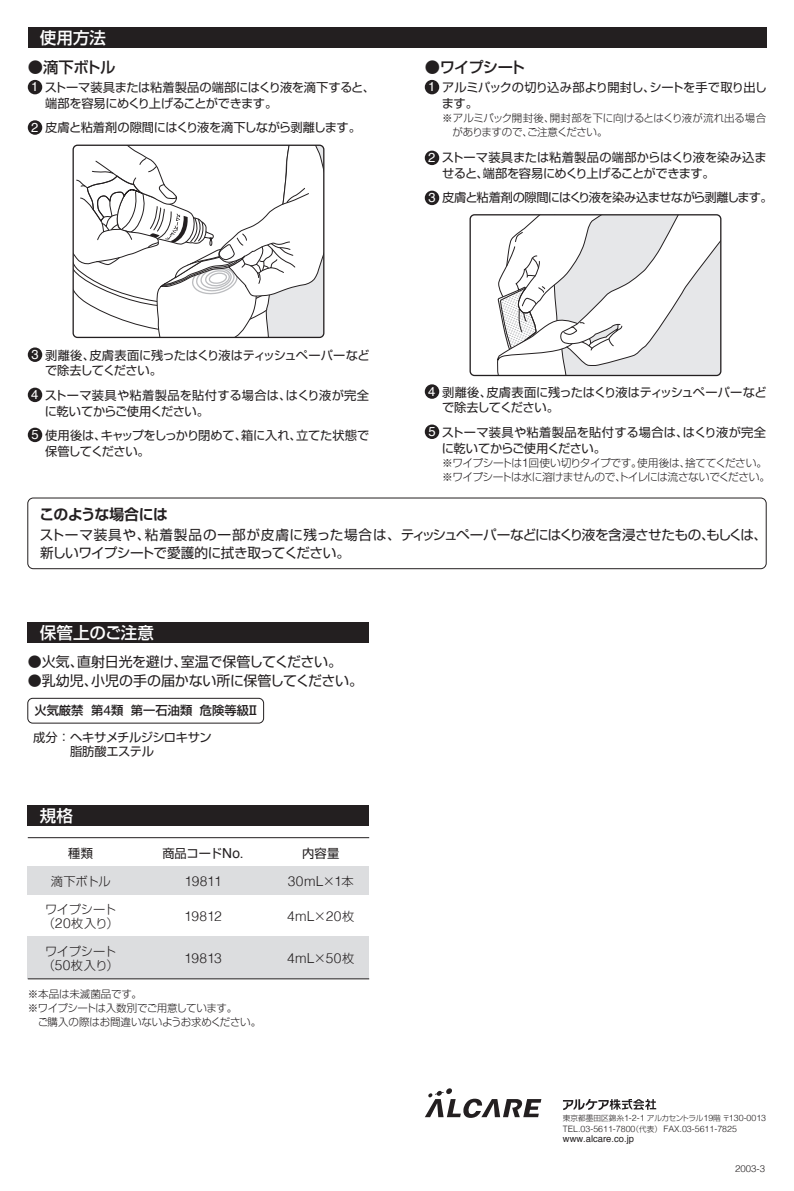
<style>
.page{position:relative;width:794px;height:1191px;background:#fff}
.page>*{position:absolute;margin:0;border:0;box-sizing:border-box;transform-origin:0 0}
.t1{font:500 16.45px "Shin Go Pro";color:#fff}
.t2{font:500 15.4px "Shin Go Pro";letter-spacing:-.055em;color:#231f20}
.t3{font:700 14.88px "Shin Go Pro De";letter-spacing:-.035em;color:#231f20}
.t4{font:14px "Shin Go Pro";letter-spacing:-.015em;color:#231f20}
.t5{font:14px "Shin Go Pro";letter-spacing:-.04em;color:#231f20}
.t6{font:300 13.83px "Helvetica";letter-spacing:.015em;color:#231f20}
.t7{font:13.83px "Helvetica";color:#231f20}
.t8{font:13.65px/17.5px "Shin Go Pro";letter-spacing:-.03em;color:#231f20}
.t9{font:12.95px "Helvetica";color:#fff}
.t10{font:12.25px/15.8px "Shin Go Pro";letter-spacing:-.03em;color:#231f20}
.t11{font:12.25px/15.8px "Shin Go Pro";color:#231f20}
.t12{font:300 12.25px/14px "Shin Go Pro";letter-spacing:-.035em;color:#231f20;text-align:right}
.t13{font:12.25px/24.5px "Shin Go Pro";letter-spacing:-.055em;color:#231f20}
.t14{font:500 12.25px "Shin Go Pro";color:#231f20}
.t15{font:12.25px "Shin Go Pro";letter-spacing:-.095em;color:#231f20}
.t16{font:300 12.08px "Helvetica";color:#231f20}
.t17{font:300 10.67px/14px "Shin Go Pro";letter-spacing:-.04em;color:#231f20}
.t18{font:300 10.5px/14px "Shin Go Pro";letter-spacing:-.02em;color:#231f20}
.t19{font:300 9.62px "Helvetica";color:#231f20}
.t20{font:9.45px "Helvetica";color:#231f20}
.t21{font:300 8.75px "Helvetica";color:#231f20}
.t22{font:300 7.7px "Shin Go Pro";color:#231f20}
.t23{font:300 7.7px "Shin Go Pro";letter-spacing:-.065em;color:#231f20}
.s1{font-family:"Helvetica";font-weight:400;font-size:13.83px}
.s2{font-family:"Helvetica";font-size:13.83px}
</style>
<div class="page">
<div style="left:28px;top:27px;width:738px;height:21px;background:#231f20"></div>
<div style="left:28px;top:622px;width:341px;height:21px;background:#231f20"></div>
<div style="left:28px;top:805px;width:341px;height:21px;background:#231f20"></div>
<svg style="left:425px;top:1088px;width:116px;height:29px"></svg>
<svg style="left:563px;top:1099px;width:93px;height:11px"></svg>
<div style="left:27px;top:497px;width:739px;height:72px;border:1px solid #231f20;border-radius:6px"></div>
<div style="left:28px;top:80px;width:14px;height:14px;background:#231f20;border-radius:50%"></div>
<div style="left:28px;top:120px;width:14px;height:15px;background:#231f20;border-radius:50%"></div>
<div style="left:28px;top:347px;width:14px;height:15px;background:#231f20;border-radius:50%"></div>
<div style="left:28px;top:388px;width:14px;height:14px;background:#231f20;border-radius:50%"></div>
<div style="left:28px;top:428px;width:14px;height:14px;background:#231f20;border-radius:50%"></div>
<div style="left:425px;top:80px;width:14px;height:14px;background:#231f20;border-radius:50%"></div>
<div style="left:425px;top:151px;width:14px;height:14px;background:#231f20;border-radius:50%"></div>
<div style="left:425px;top:191px;width:14px;height:14px;background:#231f20;border-radius:50%"></div>
<div style="left:425px;top:384px;width:14px;height:15px;background:#231f20;border-radius:50%"></div>
<div style="left:425px;top:424px;width:14px;height:15px;background:#231f20;border-radius:50%"></div>
<div style="left:28px;top:867px;width:341px;height:28px;background:#dcdddf"></div>
<div style="left:28px;top:937px;width:341px;height:42px;background:#dcdddf"></div>
<hr style="left:28px;top:837px;width:341px;height:1px;background:#231f20">
<hr style="left:28px;top:978px;width:341px;height:1px;background:#231f20">
<svg style="left:73px;top:145px;width:251px;height:192px"></svg>
<div style="left:73px;top:145px;width:251px;height:193px;border:1px solid #231f20;border-radius:4px"></div>
<div style="left:27px;top:698px;width:237px;height:25px;border:1px solid #231f20;border-radius:5px"></div>
<svg style="left:471px;top:215px;width:250px;height:160px"></svg>
<div style="left:469px;top:214px;width:252px;height:162px;border:1px solid #231f20;border-radius:4px"></div>
<h1 class="t1" style="left:40px;top:24px;width:68px">使用方法</h1>
<p class="t2" style="left:28px;top:54px;width:89px">●滴下ボトル</p>
<p class="t10" style="left:45px;top:78px;width:332px">ストーマ装具または粘着製品の端部にはくり液を滴下すると、端部を容易にめくり上げることができます。</p>
<p class="t10" style="left:45px;top:118px;width:317px">皮膚と粘着剤の隙間にはくり液を滴下しながら剥離します。</p>
<p class="t9" style="left:31px;top:77px;width:9px">1</p>
<p class="t9" style="left:31px;top:117px;width:9px">2</p>
<p class="t2" style="left:425px;top:54px;width:102px">●ワイプシート</p>
<p class="t10" style="left:442px;top:78px;width:215px">アルミパックの切り込み部より開封し、ます。</p>
<p class="t18" style="left:550px;top:110px;width:218px">開封部を下に向けるとはくり液が流れ出る場合</p>
<p class="t10" style="left:649px;top:78px;width:119px">シートを手で取り出し</p>
<p class="t9" style="left:428px;top:77px;width:9px">1</p>
<p class="t18" style="left:452px;top:110px;width:156px;text-indent:-10px">※アルミパック開封後、<br>がありますのでご注意ください。</p>
<p class="t18" style="left:522px;top:124px;width:12px">、</p>
<p class="t10" style="left:483px;top:148px;width:285px;text-indent:-41px">ストーマ装具または粘着製品の端部からはくり液を染み込ま端部を容易にめくり上げることができます。</p>
<p class="t9" style="left:428px;top:147px;width:9px">2</p>
<p class="t9" style="left:428px;top:188px;width:9px">3</p>
<p class="t13" style="left:442px;top:159px;width:332px">せると、<br>皮膚と粘着剤の隙間にはくり液を染み込ませながら剥離します。</p>
<p class="t10" style="left:89px;top:346px;width:282px">皮膚表面に残ったはくり液はティッシュペーパーなど</p>
<p class="t10" style="left:45px;top:346px;width:118px">剥離後、<br>で除去してください。</p>
<p class="t9" style="left:31px;top:344px;width:9px">3</p>
<p class="t9" style="left:31px;top:384px;width:9px">4</p>
<p class="t9" style="left:31px;top:424px;width:9px">5</p>
<p class="t11" style="left:45px;top:386px;width:248px">ストーマ装具や粘着製品を貼付する場合は、に乾いてからご使用ください。</p>
<p class="t10" style="left:286px;top:386px;width:85px">はくり液が完全</p>
<p class="t15" style="left:101px;top:425px;width:148px">キャップをしっかり閉めて、</p>
<p class="t10" style="left:45px;top:426px;width:106px">使用後は、<br>保管してください。</p>
<p class="t10" style="left:296px;top:426px;width:75px">立てた状態で</p>
<p class="t10" style="left:241px;top:426px;width:62px">箱に入れ、</p>
<p class="t10" style="left:486px;top:382px;width:282px">皮膚表面に残ったはくり液はティッシュペーパーなど</p>
<p class="t10" style="left:442px;top:382px;width:118px">剥離後、<br>で除去してください。</p>
<p class="t9" style="left:428px;top:381px;width:9px">4</p>
<p class="t9" style="left:428px;top:421px;width:9px">5</p>
<p class="t11" style="left:442px;top:423px;width:248px">ストーマ装具や粘着製品を貼付する場合は、に乾いてからご使用ください。</p>
<p class="t10" style="left:683px;top:423px;width:85px">はくり液が完全</p>
<p class="t17" style="left:442px;top:455px;width:329px">※ワイプシートは<br>※ワイプシートは水に溶けませんのでトイレには流さないでください。</p>
<p class="t17" style="left:615px;top:469px;width:12px">、</p>
<p class="t17" style="left:528px;top:455px;width:115px">回使い切りタイプです。</p>
<p class="t17" style="left:685px;top:455px;width:83px">捨ててください。</p>
<p class="t17" style="left:637px;top:455px;width:55px">使用後は、</p>
<p class="t16" style="left:522px;top:452px;width:8px">1</p>
<p class="t3" style="left:39px;top:502px;width:130px">このような場合には</p>
<p class="t8" style="left:145px;top:524px;width:624px">粘着製品の一部が皮膚に残った場合は、ティッシュペーパーなどにはくり液を含浸させたものもしくは、</p>
<p class="t8" style="left:40px;top:524px;width:312px">ストーマ装具や、<br>新しいワイプシートで愛護的に拭き取ってください。</p>
<p class="t8" style="left:701px;top:524px;width:15px">、</p>
<h1 class="t1" style="left:40px;top:619px;width:115px">保管上のご注意</h1>
<p class="t4" style="left:28px;top:650px;width:57px">●火気、</p>
<p class="t5" style="left:181px;top:650px;width:163px">室温で保管してください。</p>
<p class="t4" style="left:77px;top:650px;width:112px">直射日光を避け、</p>
<p class="t4" style="left:91px;top:669px;width:273px">小児の手の届かない所に保管してください。</p>
<p class="t4" style="left:28px;top:669px;width:71px">●乳幼児、</p>
<p class="t14" style="left:34px;top:700px;width:50px">火気厳禁</p>
<p class="t10" style="left:33px;top:728px;width:180px;line-height:14px">成分：ヘキサメチルジシロキサン　　　脂肪酸エステル</p>
<p class="t14" style="left:91px;top:700px;width:34px">第 類<span class="s1">4</span></p>
<p class="t14" style="left:131px;top:700px;width:63px">第一石油類</p>
<p class="t14" style="left:200px;top:700px;width:61px">危険等級Ⅱ</p>
<h1 class="t1" style="left:40px;top:802px;width:35px">規格</h1>
<p class="t10" style="left:68px;top:844px;width:26px">種類</p>
<p class="t12" style="left:51px;top:873px;width:61px">滴下ボトル</p>
<p class="t12" style="left:45px;top:901px;width:75px">ワイプシート枚入り(</p>
<p class="t12" style="left:43px;top:915px;width:14px">（</p>
<p class="t12" style="left:45px;top:943px;width:75px">ワイプシート枚入り(</p>
<p class="t6" style="left:55px;top:911px;width:17px">20</p>
<p class="t12" style="left:43px;top:957px;width:14px">（</p>
<p class="t6" style="left:55px;top:953px;width:17px">50</p>
<p class="t10" style="left:162px;top:844px;width:79px">商品コード<span class="s2">No</span></p>
<p class="t6" style="left:184px;top:869px;width:39px">19811</p>
<p class="t6" style="left:184px;top:904px;width:39px">19812</p>
<p class="t6" style="left:184px;top:946px;width:39px">19813</p>
<p class="t7" style="left:240px;top:842px;width:5px">.</p>
<p class="t18" style="left:28px;top:985px;width:235px">※本品は未滅菌品です。<br>※ワイプシートは入数別でご用意しています。<br>　ご購入の際はお間違いないようお求めください。</p>
<p class="t10" style="left:302px;top:844px;width:39px">内容量</p>
<p class="t12" style="left:323px;top:873px;width:32px">× 本<span class="s2">1</span></p>
<p class="t6" style="left:288px;top:869px;width:37px">30mL</p>
<p class="t12" style="left:342px;top:908px;width:14px">枚</p>
<p class="t6" style="left:287px;top:904px;width:29px">4mL</p>
<p class="t6" style="left:326px;top:904px;width:17px">20</p>
<p class="t12" style="left:314px;top:908px;width:14px">×</p>
<p class="t12" style="left:342px;top:950px;width:14px">枚</p>
<p class="t6" style="left:287px;top:946px;width:29px">4mL</p>
<p class="t6" style="left:326px;top:946px;width:17px">50</p>
<p class="t12" style="left:314px;top:950px;width:14px">×</p>
<p class="t22" style="left:563px;top:1111px;width:63px">東京都墨田区錦糸</p>
<p class="t22" style="left:713px;top:1111px;width:18px">階〒</p>
<p class="t23" style="left:647px;top:1111px;width:58px">アルカセントラル</p>
<p class="t21" style="left:624px;top:1110px;width:22px">1-2-1</p>
<p class="t21" style="left:703px;top:1110px;width:11px">19</p>
<p class="t21" style="left:729px;top:1110px;width:39px">130-0013</p>
<p class="t22" style="left:631px;top:1122px;width:32px">（代表）</p>
<p class="t21" style="left:663px;top:1121px;width:75px">FAX.03-5611-7825</p>
<p class="t21" style="left:563px;top:1121px;width:74px">TEL.03-5611-7800</p>
<p class="t20" style="left:563px;top:1131px;width:73px">www.alcare.co j p.</p>
<p class="t19" style="left:735px;top:1160px;width:31px">2003-3</p>
</div>
